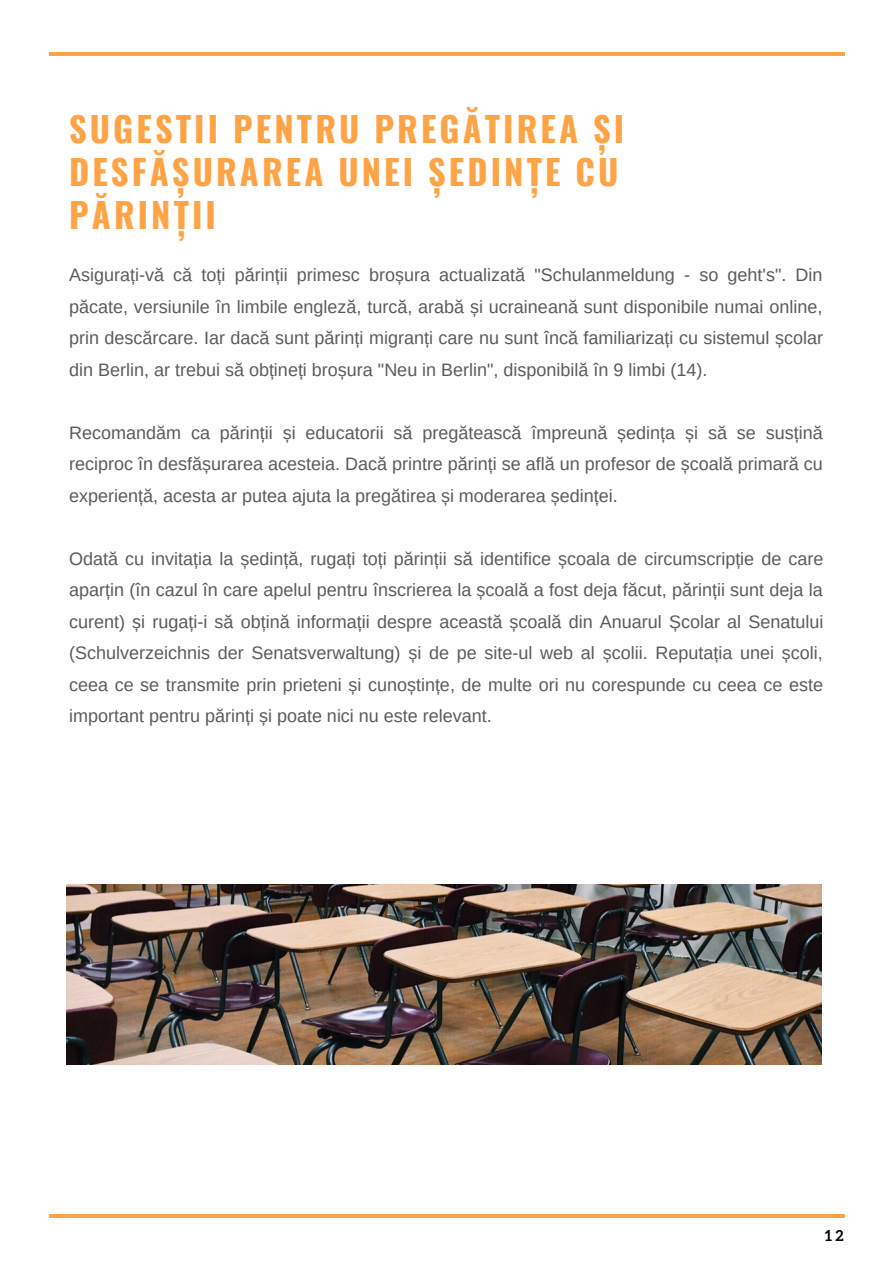
<style>
.page{position:relative;width:893px;height:1264px;background:#fff}
.page>*{position:absolute;margin:0;border:0;box-sizing:border-box;transform-origin:0 0}
.t1{font:700 34.5px/42.8px "Oswald";letter-spacing:.09em;color:#ffa446}
.t2{font:18px/31.5px "Arimo";color:#000;text-align:justify}
.t3{font:700 15px "Aleo";color:#000}
</style>
<div class="page">
<hr style="left:49px;top:52px;width:795px;height:3px;background:#ffa446">
<hr style="left:49px;top:1214px;width:795px;height:3px;background:#ffa446">
<img style="left:67px;top:884px;width:754px;height:180px">
<p class="t1" style="left:69px;top:106px;width:556px">SUGESTII PENTRU PREGĂTIREA ȘI<br>DESFĂȘURAREA UNEI ȘEDINȚE CU<br>PĂRINȚII</p>
<p class="t2" style="left:69px;top:259px;width:755px">Asigurați-vă că toți părinții primesc broșura actualizată "Schulanmeldung - so geht's". Din păcate, versiunile în limbile engleză, turcă, arabă și ucraineană sunt disponibile numai online, prin descărcare. Iar dacă sunt părinți migranți care nu sunt încă familiarizați cu sistemul școlar din Berlin, ar trebui să obțineți broșura "Neu in Berlin", disponibilă în 9 limbi (14).</p>
<p class="t2" style="left:69px;top:417px;width:755px">Recomandăm ca părinții și educatorii să pregătească împreună ședința și să se susțină reciproc în desfășurarea acesteia. Dacă printre părinți se află un profesor de școală primară cu experiență, acesta ar putea ajuta la pregătirea și moderarea ședinței.</p>
<p class="t2" style="left:69px;top:543px;width:755px">Odată cu invitația la ședință, rugați toți părinții să identifice școala de circumscripție de care aparțin (în cazul în care apelul pentru înscrierea la școală a fost deja făcut, părinții sunt deja la curent) și rugați-i să obțină informații despre această școală din Anuarul Școlar al Senatului (Schulverzeichnis der Senatsverwaltung) și de pe site-ul web al școlii. Reputația unei școli, ceea ce se transmite prin prieteni și cunoștințe, de multe ori nu corespunde cu ceea ce este important pentru părinți și poate nici nu este relevant.</p>
<p class="t3" style="left:824px;top:1227px;width:20px">12</p>
</div>
